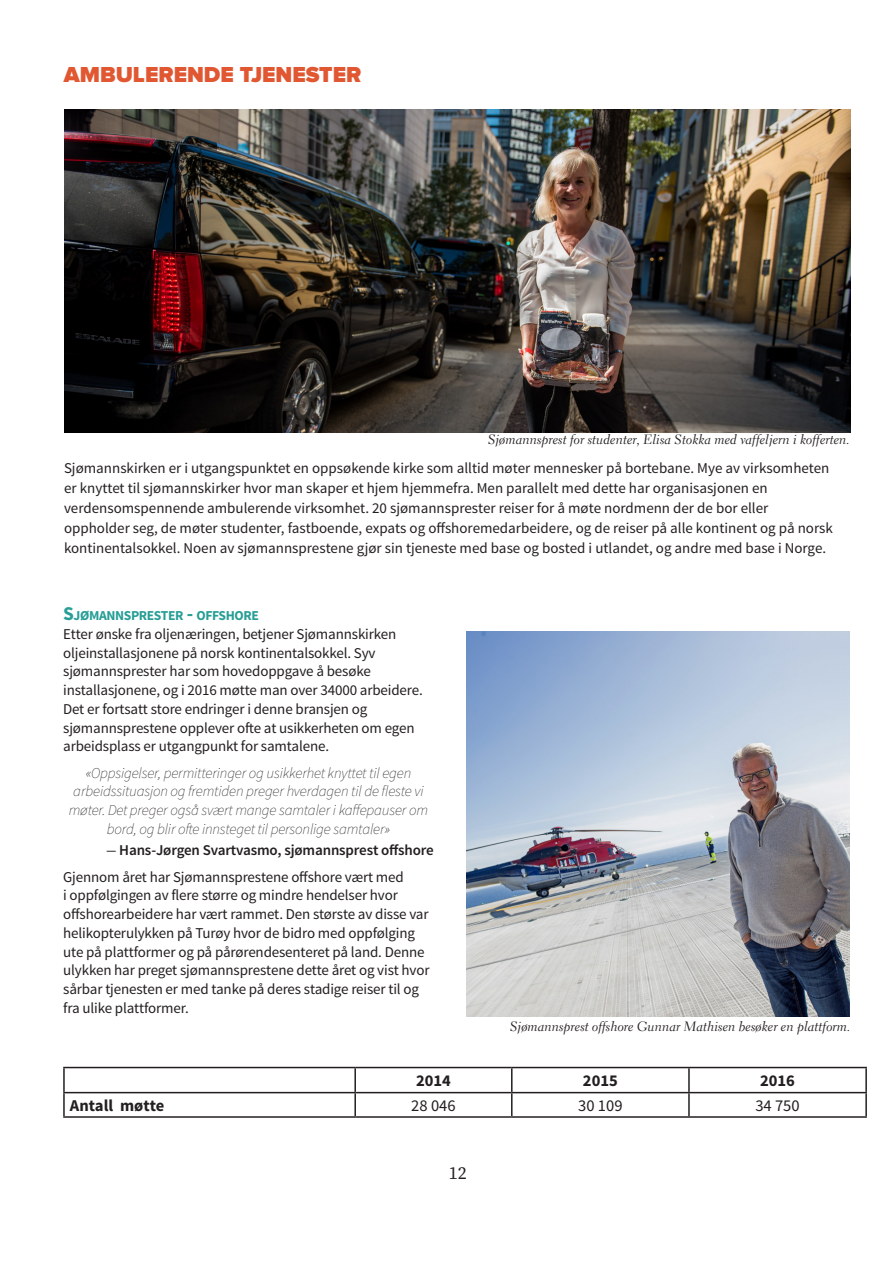
<style>
.page{position:relative;width:893px;height:1263px;background:#fff}
.page>*{position:absolute;margin:0;border:0;box-sizing:border-box;transform-origin:0 0}
.t1{font:900 22.5px "Proxima Nova";color:#e05732}
.t2{font:18px "Source Serif Pro";color:#231f20}
.t3{font:700 16.5px "Source Sans Pro";color:#231f20}
.t4{font:16.5px "Source Sans Pro";color:#231f20}
.t5{font:15px/18.8px "Source Sans Pro";letter-spacing:-.01em;color:#231f20}
.t6{font:italic 200 15px/18.8px "Source Sans Pro";letter-spacing:-.01em;color:#231f20;text-align:center}
.t7{font:700 13.65px "Source Sans Pro";letter-spacing:-.03em;color:#279e96}
.t8{font:13.5px "Electra LT Std Cursive";color:#231f20}
.s1{font-size:19.5px}
.s2{font-family:"Electra LT Std Cursive";font-size:18px;color:#000001}
.s3{font-weight:600}
</style>
<div class="page">
<hr style="left:63px;top:1067px;width:292px;height:1px;background:#231f20">
<hr style="left:63px;top:1068px;width:2px;height:24px;background:#231f20">
<hr style="left:355px;top:1067px;width:157px;height:1px;background:#231f20">
<hr style="left:354px;top:1068px;width:2px;height:24px;background:#231f20">
<hr style="left:512px;top:1067px;width:177px;height:1px;background:#231f20">
<hr style="left:511px;top:1068px;width:2px;height:24px;background:#231f20">
<hr style="left:689px;top:1067px;width:178px;height:1px;background:#231f20">
<hr style="left:688px;top:1068px;width:2px;height:24px;background:#231f20">
<hr style="left:865px;top:1068px;width:2px;height:24px;background:#231f20">
<hr style="left:63px;top:1092px;width:292px;height:1px;background:#231f20">
<hr style="left:63px;top:1093px;width:2px;height:23px;background:#231f20">
<hr style="left:355px;top:1092px;width:157px;height:1px;background:#231f20">
<hr style="left:354px;top:1093px;width:2px;height:23px;background:#231f20">
<hr style="left:512px;top:1092px;width:177px;height:1px;background:#231f20">
<hr style="left:511px;top:1093px;width:2px;height:23px;background:#231f20">
<hr style="left:689px;top:1092px;width:178px;height:1px;background:#231f20">
<hr style="left:688px;top:1093px;width:2px;height:23px;background:#231f20">
<hr style="left:865px;top:1093px;width:2px;height:23px;background:#231f20">
<hr style="left:63px;top:1116px;width:292px;height:2px;background:#231f20">
<hr style="left:355px;top:1116px;width:157px;height:2px;background:#231f20">
<hr style="left:512px;top:1116px;width:177px;height:2px;background:#231f20">
<hr style="left:689px;top:1116px;width:178px;height:2px;background:#231f20">
<img style="left:466px;top:631px;width:384px;height:385px">
<img style="left:64px;top:110px;width:786px;height:322px">
<h1 class="t1" style="left:64px;top:61px;width:299px">AMBULERENDE TJENESTER</h1>
<p class="t8" style="left:488px;top:431px;width:363px">Sjømannsprest for studenter, Elisa Stokka med vaffeljern i kofferten.</p>
<p class="t5" style="left:64px;top:458px;width:770px;line-height:20.1px">Sjømannskirken er i utgangspunktet en oppsøkende kirke som alltid møter mennesker på bortebane. Mye av virksomheten er knyttet til sjømannskirker hvor man skaper et hjem hjemmefra. Men parallelt med dette har organisasjonen en verdensomspennende ambulerende virksomhet. 20 sjømannsprester reiser for å møte nordmenn der de bor eller oppholder seg, de møter studenter, fastboende, expats og offshoremedarbeidere, og de reiser på alle kontinent og på norsk kontinentalsokkel. Noen av sjømannsprestene gjør sin tjeneste med base og bosted i utlandet, og andre med base i Norge.</p>
<p class="t7" style="left:63px;top:607px;width:197px"><span class="s1">S</span>JØMANNSPRESTER <span class="s1">-</span> OFFSHORE</p>
<p class="t5" style="left:63px;top:625px;width:361px">Etter ønske fra oljenæringen, betjener Sjømannskirken oljeinstallasjonene på norsk kontinentalsokkel. Syv sjømannsprester har som hovedoppgave å besøke installasjonene, og i 2016 møtte man over 34000 arbeidere.<br>Det er fortsatt store endringer i denne bransjen og sjømannsprestene opplever ofte at usikkerheten om egen arbeidsplass er utgangpunkt for samtalene.</p>
<p class="t6" style="left:69px;top:763px;width:361px">«Oppsigelser, permitteringer og usikkerhet knyttet til egen arbeidssituasjon og fremtiden preger hverdagen til de fleste vi møter. Det preger også svært mange samtaler i kaffepauser om bord, og blir ofte innsteget til personlige samtaler»</p>
<p class="t5" style="left:63px;top:837px;width:372px;line-height:26.2px;text-indent:44px"><span class="s2">–</span> <span class="s3">Hans-Jørgen Svartvasmo, sjømannsprest offshore<br></span>Gjennom året har Sjømannsprestene offshore vært med</p>
<p class="t5" style="left:63px;top:886px;width:368px">i oppfølgingen av flere større og mindre hendelser hvor offshorearbeidere har vært rammet. Den største av disse var helikopterulykken på Turøy hvor de bidro med oppfølging ute på plattformer og på pårørendesenteret på land. Denne ulykken har preget sjømannsprestene dette året og vist hvor sårbar tjenesten er med tanke på deres stadige reiser til og fra ulike plattformer.</p>
<p class="t8" style="left:510px;top:1018px;width:342px">Sjømannsprest offshore Gunnar Mathisen besøker en plattform.</p>
<p class="t3" style="left:416px;top:1070px;width:36px">2014</p>
<p class="t3" style="left:583px;top:1070px;width:36px">2015</p>
<p class="t3" style="left:760px;top:1070px;width:36px">2016</p>
<p class="t3" style="left:70px;top:1095px;width:96px">Antall møtte</p>
<p class="t4" style="left:411px;top:1095px;width:46px">28 046</p>
<p class="t4" style="left:578px;top:1095px;width:46px">30 109</p>
<p class="t4" style="left:755px;top:1095px;width:46px">34 750</p>
<p class="t2" style="left:449px;top:1162px;width:19px">12</p>
</div>
